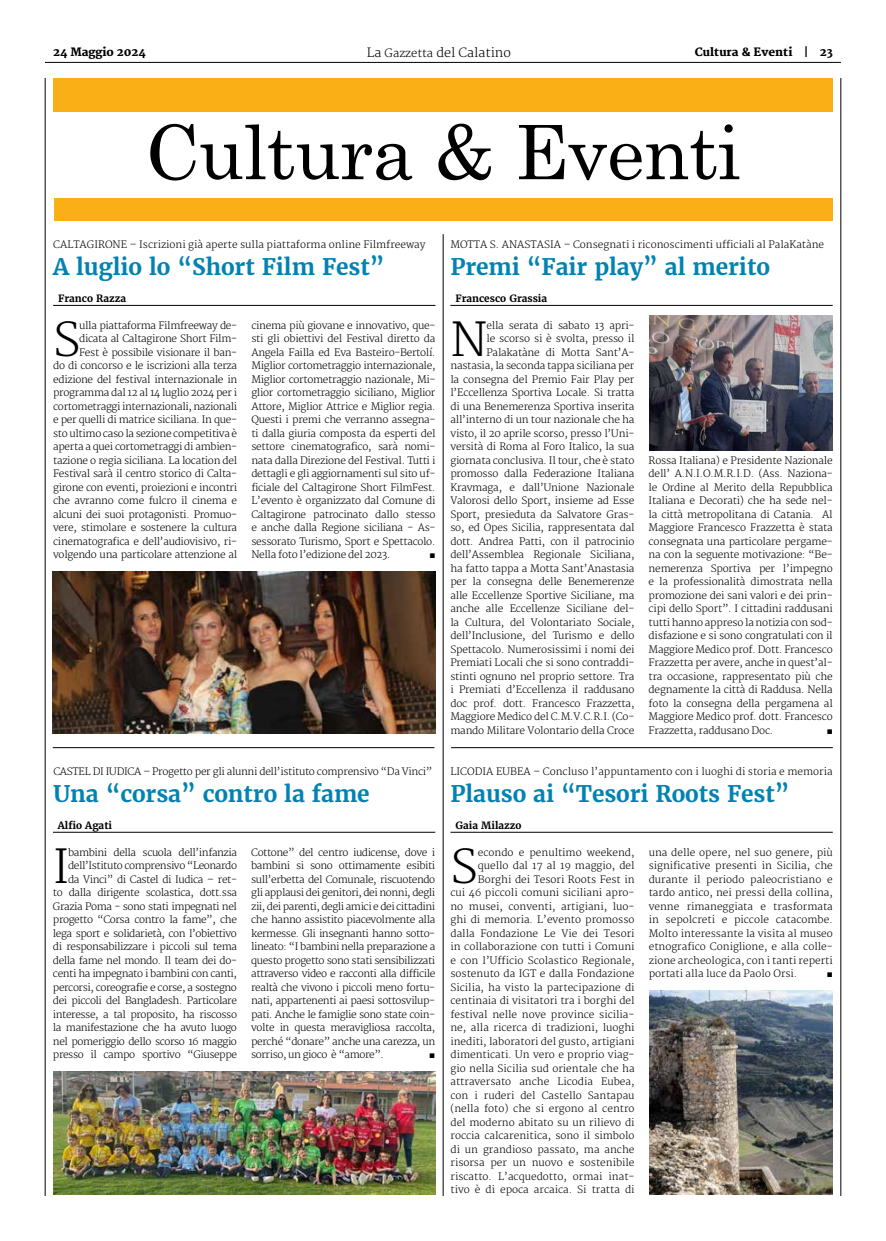
<style>
.page{position:relative;width:886px;height:1241px;background:#fff}
.page>*{position:absolute;margin:0;border:0;box-sizing:border-box;transform-origin:0 0}
.t1{font:75px "Century";letter-spacing:-.01em;color:#000}
.t2{font:300 45.62px "Merriweather";color:#000}
.t3{font:700 22.75px "Merriweather";letter-spacing:-.005em;color:#0083b2}
.t4{font:300 12.5px "Merriweather";color:#000}
.t5{font:800 11.25px "Merriweather";color:#000}
.t6{font:300 10px/13.5px "Merriweather";letter-spacing:-.02em;color:#000;text-align:justify}
.t7{font:300 10px/13.5px "Merriweather";color:#000;text-align:right}
.t8{font:300 10px/13.5px "Merriweather";letter-spacing:-.04em;color:#000;text-align:right}
.t9{font:700 10px "Merriweather";color:#000}
.t10{font:10px "Arial";color:#000}
.s1{font-size:11.25px}
.s2{font-weight:700}
</style>
<div class="page">
<hr style="left:45px;top:62px;width:796px;height:1px;background:#000">
<hr style="left:45px;top:78px;width:1px;height:1117px;background:#000">
<hr style="left:840px;top:78px;width:1px;height:1117px;background:#000">
<div style="left:55px;top:198px;width:778px;height:22px;background:#f9af15"></div>
<div style="left:53px;top:78px;width:780px;height:33px;background:#f9af15"></div>
<hr style="left:443px;top:234px;width:1px;height:961px;background:#000">
<hr style="left:53px;top:305px;width:382px;height:1px;background:#000">
<hr style="left:450px;top:305px;width:383px;height:1px;background:#000">
<img style="left:53px;top:571px;width:383px;height:162px">
<img style="left:649px;top:315px;width:184px;height:135px">
<hr style="left:53px;top:747px;width:381px;height:1px;background:#000">
<hr style="left:53px;top:831px;width:382px;height:1px;background:#000">
<img style="left:53px;top:1071px;width:382px;height:123px">
<hr style="left:450px;top:831px;width:383px;height:1px;background:#000">
<img style="left:649px;top:990px;width:184px;height:204px">
<hr style="left:451px;top:747px;width:382px;height:1px;background:#000">
<p class="t5" style="left:53px;top:45px;width:94px">24 Maggio 2024</p>
<p class="t4" style="left:367px;top:45px;width:146px">La <span class="s1">Gazzetta</span> del Calatino</p>
<p class="t5" style="left:695px;top:45px;width:139px">Cultura &amp; Eventi <span class="s2">|</span> 23</p>
<h1 class="t1" style="left:145px;top:89px;width:597px">Cultura &amp; Eventi</h1>
<p class="t7" style="left:53px;top:238px;width:374px">CALTAGIRONE – Iscrizioni già aperte sulla piattaforma online Filmfreeway</p>
<h3 class="t3" style="left:53px;top:252px;width:333px">A luglio lo “Short Film Fest”</h3>
<p class="t9" style="left:58px;top:291px;width:69px">Franco Razza</p>
<h2 class="t2" style="left:53px;top:313px;width:29px">S</h2>
<p class="t6" style="left:53px;top:319px;width:186px;text-align:right">ulla piattaforma Filmfreeway de&shy;dicata al Caltagirone Short Film-<br>Fest è possibile visionare il ban-<br>do di concorso e le iscrizioni alla terza edizione del festival internazionale in programma dal 12 al 14 luglio 2024 per i cortometraggi internazionali, nazionali e per quelli di matrice siciliana. In que&shy;sto ultimo caso la sezione competitiva è aperta a quei cortometraggi di ambien&shy;tazione o regia siciliana. La location del Festival sarà il centro storico di Calta&shy;girone con eventi, proiezioni e incontri che avranno come fulcro il cinema e alcuni dei suoi protagonisti. Promuo&shy;vere, stimolare e sostenere la cultura cinematografica e dell’audiovisivo, ri&shy;volgendo una particolare attenzione al</p>
<p class="t6" style="left:251px;top:319px;width:186px">cinema più giovane e innovativo, que&shy;sti gli obiettivi del Festival diretto da Angela Failla ed Eva Basteiro-Bertolí.<br>Miglior cortometraggio internazionale, Miglior cortometraggio nazionale, Mi&shy;glior cortometraggio siciliano, Miglior Attore, Miglior Attrice e Miglior regia.<br>Questi i premi che verranno assegna&shy;ti dalla giuria composta da esperti del settore cinematografico, sarà nomi&shy;nata dalla Direzione del Festival. Tutti i dettagli e gli aggiornamenti sul sito uf&shy;ficiale del Caltagirone Short FilmFest.<br>L’evento è organizzato dal Comune di Caltagirone patrocinato dallo stesso e anche dalla Regione siciliana - As&shy;sessorato Turismo, Sport e Spettacolo.<br>Nella foto l’edizione del 2023.</p>
<p class="t10" style="left:429px;top:548px;width:8px">■</p>
<p class="t6" style="left:53px;top:764px;width:380px">CASTEL DI IUDICA – Progetto per gli alunni dell’istituto comprensivo “Da Vinci”</p>
<h3 class="t3" style="left:53px;top:778px;width:318px">Una “corsa” contro la fame</h3>
<p class="t9" style="left:58px;top:818px;width:56px">Alfio Agati</p>
<h2 class="t2" style="left:53px;top:839px;width:19px">I</h2>
<p class="t8" style="left:53px;top:845px;width:186px">bambini della scuola dell’infanzia dell’Istituto comprensivo “Leonardo<br>da Vinci” di Castel di Iudica – ret-<br>to dalla dirigente scolastica, dott.ssa Grazia Poma - sono stati impegnati nel progetto “Corsa contro la fame”, che lega sport e solidarietà, con l’obiettivo di responsabilizzare i piccoli sul tema della fame nel mondo. Il team dei do&shy;centi ha impegnato i bambini con canti, percorsi, coreografie e corse, a sostegno dei piccoli del Bangladesh. Particolare interesse, a tal proposito, ha riscosso la manifestazione che ha avuto luogo nel pomeriggio dello scorso 16 maggio presso il campo sportivo “Giuseppe</p>
<p class="t6" style="left:251px;top:845px;width:186px">Cottone” del centro iudicense, dove i bambini si sono ottimamente esibiti sull’erbetta del Comunale, riscuotendo gli applausi dei genitori, dei nonni, degli zii, dei parenti, degli amici e dei cittadini che hanno assistito piacevolmente alla kermesse. Gli insegnanti hanno sotto&shy;lineato: “I bambini nella preparazione a questo progetto sono stati sensibilizzati attraverso video e racconti alla difficile realtà che vivono i piccoli meno fortu&shy;nati, appartenenti ai paesi sottosvilup&shy;pati. Anche le famiglie sono state coin&shy;volte in questa meravigliosa raccolta, perché “donare” anche una carezza, un sorriso, un gioco è “amore”.</p>
<p class="t10" style="left:429px;top:1047px;width:8px">■</p>
<p class="t7" style="left:450px;top:238px;width:375px">MOTTA S. ANASTASIA – Consegnati i riconoscimenti ufficiali al PalaKatàne</p>
<h3 class="t3" style="left:450px;top:252px;width:321px">Premi “Fair play” al merito</h3>
<p class="t9" style="left:455px;top:291px;width:93px">Francesco Grassia</p>
<h2 class="t2" style="left:450px;top:313px;width:39px">N</h2>
<p class="t6" style="left:450px;top:319px;width:186px;text-align:right">ella serata di sabato 13 apri-<br>le scorso si è svolta, presso il Palakatàne di Motta Sant’A&shy;nastasia, la seconda tappa siciliana per la consegna del Premio Fair Play per l’Eccellenza Sportiva Locale. Si tratta di una Benemerenza Sportiva inserita all’interno di un tour nazionale che ha visto, il 20 aprile scorso, presso l’Uni&shy;versità di Roma al Foro Italico, la sua giornata conclusiva. Il tour, che è stato promosso dalla Federazione Italiana Kravmaga, e dall’Unione Nazionale Valorosi dello Sport, insieme ad Esse Sport, presieduta da Salvatore Gras&shy;so, ed Opes Sicilia, rappresentata dal dott. Andrea Patti, con il patrocinio dell’Assemblea Regionale Siciliana, ha fatto tappa a Motta Sant’Anastasia per la consegna delle Benemerenze alle Eccellenze Sportive Siciliane, ma anche alle Eccellenze Siciliane del&shy;la Cultura, del Volontariato Sociale, dell’Inclusione, del Turismo e dello Spettacolo. Numerosissimi i nomi dei Premiati Locali che si sono contraddi&shy;stinti ognuno nel proprio settore. Tra i Premiati d’Eccellenza il raddusano doc prof. dott. Francesco Frazzetta, Maggiore Medico del C.M.V.C.R.I. (Co&shy;mando Militare Volontario della Croce</p>
<p class="t6" style="left:649px;top:454px;width:186px">Rossa Italiana) e Presidente Nazionale dell’ A.N.I.O.M.R.I.D. (Ass. Naziona&shy;le Ordine al Merito della Repubblica Italiana e Decorati) che ha sede nel&shy;la città metropolitana di Catania. Al Maggiore Francesco Frazzetta è stata consegnata una particolare pergame&shy;na con la seguente motivazione: “Be&shy;nemerenza Sportiva per l’impegno e la professionalità dimostrata nella promozione dei sani valori e dei prin&shy;cipi dello Sport”. I cittadini raddusani tutti hanno appreso la notizia con sod&shy;disfazione e si sono congratulati con il Maggiore Medico prof. Dott. Francesco Frazzetta per avere, anche in quest’al&shy;tra occasione, rappresentato più che degnamente la città di Raddusa. Nella foto la consegna della pergamena al Maggiore Medico prof. dott. Francesco Frazzetta, raddusano Doc.</p>
<p class="t10" style="left:827px;top:723px;width:8px">■</p>
<p class="t7" style="left:450px;top:764px;width:384px">LICODIA EUBEA – Concluso l’appuntamento con i luoghi di storia e memoria</p>
<h3 class="t3" style="left:450px;top:778px;width:340px">Plauso ai “Tesori Roots Fest”</h3>
<p class="t9" style="left:455px;top:818px;width:68px">Gaia Milazzo</p>
<h2 class="t2" style="left:450px;top:839px;width:29px">S</h2>
<p class="t7" style="left:450px;top:845px;width:186px">econdo e penultimo weekend, quello dal 17 al 19 maggio, del Borghi dei Tesori Roots Fest in<br>cui 46 piccoli comuni siciliani apro&shy;no musei, conventi, artigiani, luo&shy;ghi di memoria. L’evento promosso dalla Fondazione Le Vie dei Tesori in collaborazione con tutti i Comuni e con l’Ufficio Scolastico Regionale, sostenuto da IGT e dalla Fondazione Sicilia, ha visto la partecipazione di centinaia di visitatori tra i borghi del festival nelle nove province sicilia&shy;ne, alla ricerca di tradizioni, luoghi inediti, laboratori del gusto, artigiani dimenticati. Un vero e proprio viag&shy;gio nella Sicilia sud orientale che ha attraversato anche Licodia Eubea, con i ruderi del Castello Santapau (nella foto) che si ergono al centro del moderno abitato su un rilievo di roccia calcarenitica, sono il simbolo di un grandioso passato, ma anche risorsa per un nuovo e sostenibile riscatto. L’acquedotto, ormai inat&shy;tivo è di epoca arcaica. Si tratta di</p>
<p class="t6" style="left:649px;top:845px;width:186px">una delle opere, nel suo genere, più significative presenti in Sicilia, che durante il periodo paleocristiano e tardo antico, nei pressi della collina, venne rimaneggiata e trasformata in sepolcreti e piccole catacombe.<br>Molto interessante la visita al museo etnografico Coniglione, e alla colle&shy;zione archeologica, con i tanti reperti portati alla luce da Paolo Orsi.</p>
<p class="t10" style="left:827px;top:966px;width:8px">■</p>
</div>
